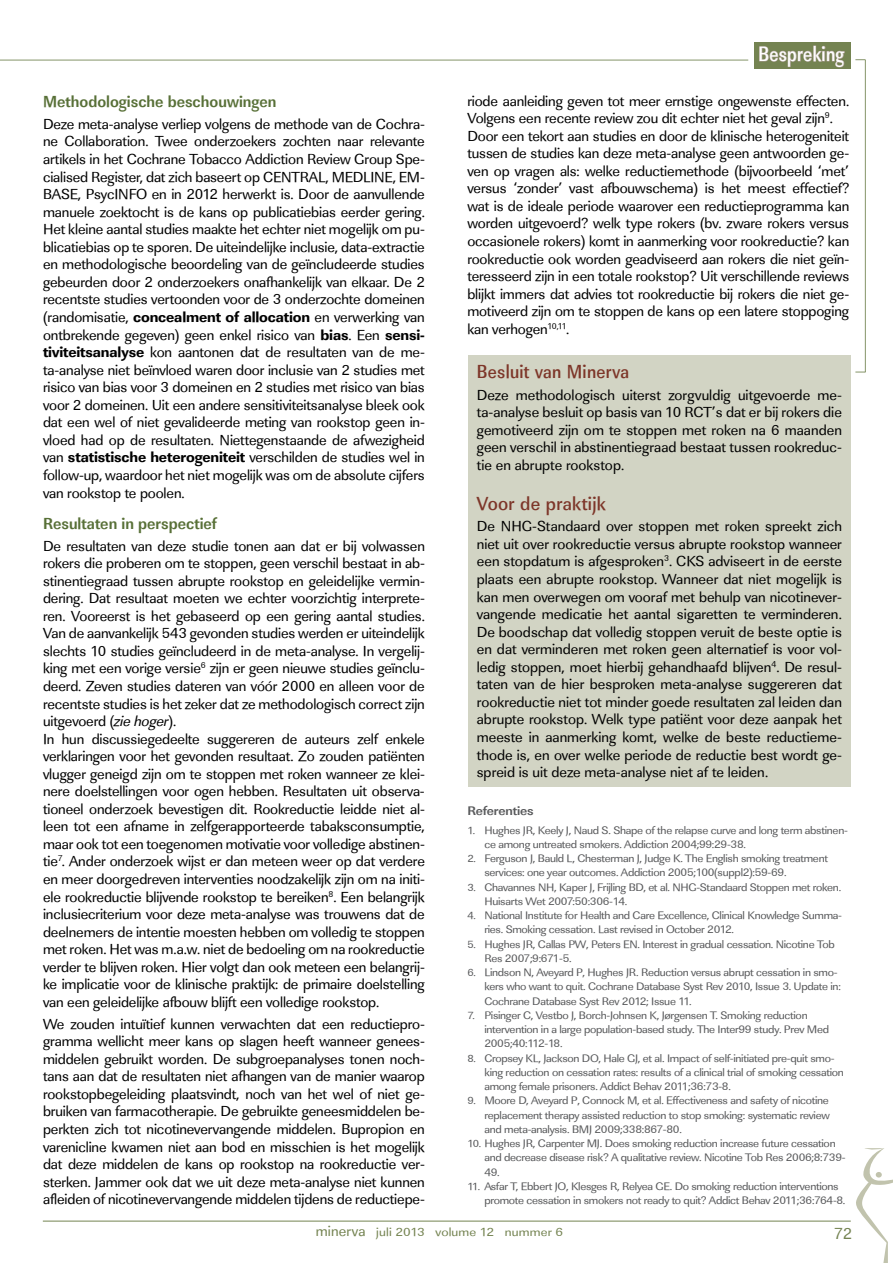
<style>
.page{position:relative;width:893px;height:1263px;background:#fff}
.page>*{position:absolute;margin:0;border:0;box-sizing:border-box;transform-origin:0 0}
.t1{font:500 21.45px "Linear Std Nr";letter-spacing:.015em;color:#fff;scale:.91 1}
.t2{font:500 19.5px "Linear Std Nr";letter-spacing:.015em;color:#7d3629}
.t3{font:500 19.5px "Linear Std Cd";letter-spacing:.015em;color:#7d3629}
.t4{font:700 16.5px "Linear Std Cd";color:#587037}
.t5{font:16.5px "Linear Std";color:#748351}
.t6{font:15px/17.5px "Linear Std";letter-spacing:-.01em;color:#000;text-align:justify}
.t7{font:700 12.9px "Linear Std";letter-spacing:-.015em;color:#58595b;scale:1.05 1}
.t8{font:12.15px "Linear Std";letter-spacing:.01em;color:#748351;scale:1.11 1}
.t9{font:11.25px/14.2px "Linear Std";letter-spacing:-.025em;color:#58595b;scale:1.05 1}
.s1{font-family:"Linear Std Xbold"}
.s2{font-style:italic}
.s3{font-size:10.65px}
.s4{font-size:15px}
</style>
<div class="page">
<hr style="left:43px;top:1221px;width:808px;height:1px;background:#748351">
<div style="left:754px;top:43px;width:96px;height:26px;background:#748351"></div>
<svg style="left:759px;top:45px;width:86px;height:23px"></svg>
<div style="left:468px;top:355px;width:382px;height:432px;background:#d2d4c4"></div>
<hr style="left:0;top:60px;width:748px;height:1px;background:#667942">
<hr style="left:865px;top:60px;width:1px;height:312px;background:#667942">
<svg style="left:856px;top:1148px;width:37px;height:115px"></svg>
<p class="t4" style="left:43px;top:92px;width:235px">Methodologische beschouwingen</p>
<p class="t6" style="left:43px;top:115px;width:383px">Deze meta-analyse verliep volgens de methode van de Cochra&shy;ne Collaboration. Twee onderzoekers zochten naar relevante artikels in het Cochrane Tobacco Addiction Review Group Spe&shy;cialised Register, dat zich baseert op CENTRAL, MEDLINE, EM-BASE, PsycINFO en in 2012 herwerkt is. Door de aanvullende manuele zoektocht is de kans op publicatiebias eerder gering.<br>Het kleine aantal studies maakte het echter niet mogelijk om pu&shy;blicatiebias op te sporen. De uiteindelijke inclusie, data-extractie en methodologische beoordeling van de geïncludeerde studies gebeurden door 2 onderzoekers onafhankelijk van elkaar. De 2 recentste studies vertoonden voor de 3 onderzochte domeinen (randomisatie, <span class="s1">concealment of allocation</span> en verwerking van ontbrekende gegeven) geen enkel risico van <span class="s1">bias</span>. Een <span class="s1">sensi&shy;tiviteitsanalyse</span> kon aantonen dat de resultaten van de me&shy;ta-analyse niet beïnvloed waren door inclusie van 2 studies met risico van bias voor 3 domeinen en 2 studies met risico van bias voor 2 domeinen. Uit een andere sensitiviteitsanalyse bleek ook dat een wel of niet gevalideerde meting van rookstop geen in&shy;vloed had op de resultaten. Niettegenstaande de afwezigheid van <span class="s1">statistische heterogeniteit</span> verschilden de studies wel in follow-up, waardoor het niet mogelijk was om de absolute cijfers van rookstop te poolen.</p>
<p class="t4" style="left:43px;top:513px;width:175px">Resultaten in perspectief</p>
<p class="t6" style="left:43px;top:537px;width:383px;text-align:left">De resultaten van deze studie tonen aan dat er bij volwassen rokers die proberen om te stoppen, geen verschil bestaat in ab&shy;stinentiegraad tussen abrupte rookstop en geleidelijke vermin&shy;dering. Dat resultaat moeten we echter voorzichtig interprete&shy;ren. Vooreerst is het gebaseerd op een gering aantal studies.<br>Van de aanvankelijk 543 gevonden studies werden er uiteindelijk slechts 10 studies geïncludeerd in de meta-analyse. In vergelij&shy;king met een vorige versie<sup>6</sup> zijn er geen nieuwe studies geïnclu&shy;deerd. Zeven studies dateren van vóór 2000 en alleen voor de recentste studies is het zeker dat ze methodologisch correct zijn uitgevoerd (<span class="s2">zie hoger</span>).<br>In hun discussiegedeelte suggereren de auteurs zelf enkele verklaringen voor het gevonden resultaat. Zo zouden patiënten vlugger geneigd zijn om te stoppen met roken wanneer ze klei&shy;nere doelstellingen voor ogen hebben. Resultaten uit observa&shy;tioneel onderzoek bevestigen dit. Rookreductie leidde niet al&shy;leen tot een afname in zelfgerapporteerde tabaksconsumptie, maar ook tot een toegenomen motivatie voor volledige abstinen&shy;tie<sup>7</sup>. Ander onderzoek wijst er dan meteen weer op dat verdere en meer doorgedreven interventies noodzakelijk zijn om na initi&shy;ële rookreductie blijvende rookstop te bereiken<sup>8</sup>. Een belangrijk inclusiecriterium voor deze meta-analyse was trouwens dat de deelnemers de intentie moesten hebben om volledig te stoppen met roken. Het was m.a.w. niet de bedoeling om na rookreductie verder te blijven roken. Hier volgt dan ook meteen een belangrij&shy;ke implicatie voor de klinische praktijk: de primaire doelstelling van een geleidelijke afbouw blijft een volledige rookstop.</p>
<p class="t6" style="left:43px;top:1015px;width:383px">We zouden intuïtief kunnen verwachten dat een reductiepro&shy;gramma wellicht meer kans op slagen heeft wanneer genees&shy;middelen gebruikt worden. De subgroepanalyses tonen noch&shy;tans aan dat de resultaten niet afhangen van de manier waarop rookstopbegeleiding plaatsvindt, noch van het wel of niet ge&shy;bruiken van farmacotherapie. De gebruikte geneesmiddelen be&shy;perkten zich tot nicotinevervangende middelen. Bupropion en varenicline kwamen niet aan bod en misschien is het mogelijk dat deze middelen de kans op rookstop na rookreductie ver&shy;sterken. Jammer ook dat we uit deze meta-analyse niet kunnen afleiden of nicotinevervangende middelen tijdens de reductiepe-</p>
<h1 class="t1" style="left:758px;top:41px;width:96px">Bespreking</h1>
<p class="t6" style="left:467px;top:92px;width:383px;text-align:left">riode aanleiding geven tot meer ernstige ongewenste effecten.<br>Volgens een recente review zou dit echter niet het geval zijn<sup>9</sup>.<br>Door een tekort aan studies en door de klinische heterogeniteit tussen de studies kan deze meta-analyse geen antwoorden ge&shy;ven op vragen als: welke reductiemethode (bijvoorbeeld ‘met’ versus ‘zonder’ vast afbouwschema) is het meest effectief? wat is de ideale periode waarover een reductieprogramma kan worden uitgevoerd? welk type rokers (bv. zware rokers versus occasionele rokers) komt in aanmerking voor rookreductie? kan rookreductie ook worden geadviseerd aan rokers die niet geïn&shy;teresseerd zijn in een totale rookstop? Uit verschillende reviews blijkt immers dat advies tot rookreductie bij rokers die niet ge&shy;motiveerd zijn om te stoppen de kans op een latere stoppoging kan verhogen<sup>10,11</sup>.</p>
<h2 class="t2" style="left:477px;top:360px;width:154px">Besluit van Minerva</h2>
<p class="t6" style="left:477px;top:386px;width:367px">Deze methodologisch uiterst zorgvuldig uitgevoerde me&shy;ta-analyse besluit op basis van 10 RCT’s dat er bij rokers die gemotiveerd zijn om te stoppen met roken na 6 maanden geen verschil in abstinentiegraad bestaat tussen rookreduc&shy;tie en abrupte rookstop.</p>
<h2 class="t3" style="left:477px;top:491px;width:131px">Voor de praktijk</h2>
<p class="t6" style="left:477px;top:518px;width:367px">De NHG-Standaard over stoppen met roken spreekt zich niet uit over rookreductie versus abrupte rookstop wanneer een stopdatum is afgesproken<sup>3</sup>. CKS adviseert in de eerste plaats een abrupte rookstop. Wanneer dat niet mogelijk is kan men overwegen om vooraf met behulp van nicotinever&shy;vangende medicatie het aantal sigaretten te verminderen.<br>De boodschap dat volledig stoppen veruit de beste optie is en dat verminderen met roken geen alternatief is voor vol&shy;ledig stoppen, moet hierbij gehandhaafd blijven<sup>4</sup>. De resul&shy;taten van de hier besproken meta-analyse suggereren dat rookreductie niet tot minder goede resultaten zal leiden dan abrupte rookstop. Welk type patiënt voor deze aanpak het meeste in aanmerking komt, welke de beste reductieme&shy;thode is, en over welke periode de reductie best wordt ge&shy;spreid is uit deze meta-analyse niet af te leiden.</p>
<p class="t7" style="left:467px;top:803px;width:65px">Referenties</p>
<p class="t9" style="left:484px;top:823px;width:348px;text-indent:-17px"><span class="s3">1.</span> Hughes JR, Keely J, Naud S. Shape of the relapse curve and long term abstinen&shy;ce among untreated smokers. Addiction 2004;99:29-38.</p>
<p class="t9" style="left:484px;top:851px;width:329px;text-indent:-17px"><span class="s3">2.</span> Ferguson J, Bauld L, Chesterman J, Judge K. The English smoking treatment services: one year outcomes. Addiction 2005;100(suppl2):59-69.</p>
<p class="t9" style="left:484px;top:880px;width:341px;text-indent:-17px"><span class="s3">3.</span> Chavannes NH, Kaper J, Frijling BD, et al. NHG-Standaard Stoppen met roken.<br>Huisarts Wet 2007:50:306-14.</p>
<p class="t9" style="left:484px;top:908px;width:342px;text-indent:-17px"><span class="s3">4.</span> National Institute for Health and Care Excellence, Clinical Knowledge Summa&shy;ries. Smoking cessation. Last revised in October 2012.</p>
<p class="t9" style="left:484px;top:937px;width:335px;text-indent:-17px"><span class="s3">5.</span> Hughes JR, Callas PW, Peters EN. Interest in gradual cessation. Nicotine Tob<br>Res 2007;9:671-5.</p>
<p class="t9" style="left:484px;top:965px;width:341px;text-indent:-17px"><span class="s3">6.</span> Lindson N, Aveyard P, Hughes JR. Reduction versus abrupt cessation in smo&shy;kers who want to quit. Cochrane Database Syst Rev 2010, Issue 3. Update in:<br>Cochrane Database Syst Rev 2012; Issue 11.</p>
<p class="t9" style="left:484px;top:1008px;width:330px;text-indent:-17px"><span class="s3">7.</span> Pisinger C, Vestbo J, Borch-Johnsen K, Jørgensen T. Smoking reduction intervention in a large population-based study. The Inter99 study. Prev Med<br>2005;40:112-18.</p>
<p class="t9" style="left:484px;top:1051px;width:344px;text-indent:-17px"><span class="s3">8.</span> Cropsey KL, Jackson DO, Hale GJ, et al. Impact of self-initiated pre-quit smo&shy;king reduction on cessation rates: results of a clinical trial of smoking cessation among female prisoners. Addict Behav 2011;36:73-8.</p>
<p class="t9" style="left:484px;top:1093px;width:330px;text-align:justify;text-indent:-17px"><span class="s3">9.</span> Moore D, Aveyard P, Connock M, et al. Effectiveness and safety of nicotine replacement therapy assisted reduction to stop smoking: systematic review and meta-analysis. BMJ 2009;338:867-80.</p>
<p class="t9" style="left:484px;top:1136px;width:345px;text-indent:-17px"><span class="s3">10.</span> Hughes JR, Carpenter MJ. Does smoking reduction increase future cessation and decrease disease risk? A qualitative review. Nicotine Tob Res 2006;8:739-<br>49.</p>
<p class="t9" style="left:484px;top:1179px;width:345px;text-indent:-17px"><span class="s3">11.</span> Asfar T, Ebbert JO, Klesges R, Relyea GE. Do smoking reduction interventions promote cessation in smokers not ready to quit? Addict Behav 2011;36:764-8.</p>
<p class="t8" style="left:316px;top:1225px;width:224px"><span class="s4">minerva</span> juli 2013 volume 12 nummer 6</p>
<p class="t5" style="left:834px;top:1223px;width:20px">72</p>
</div>
